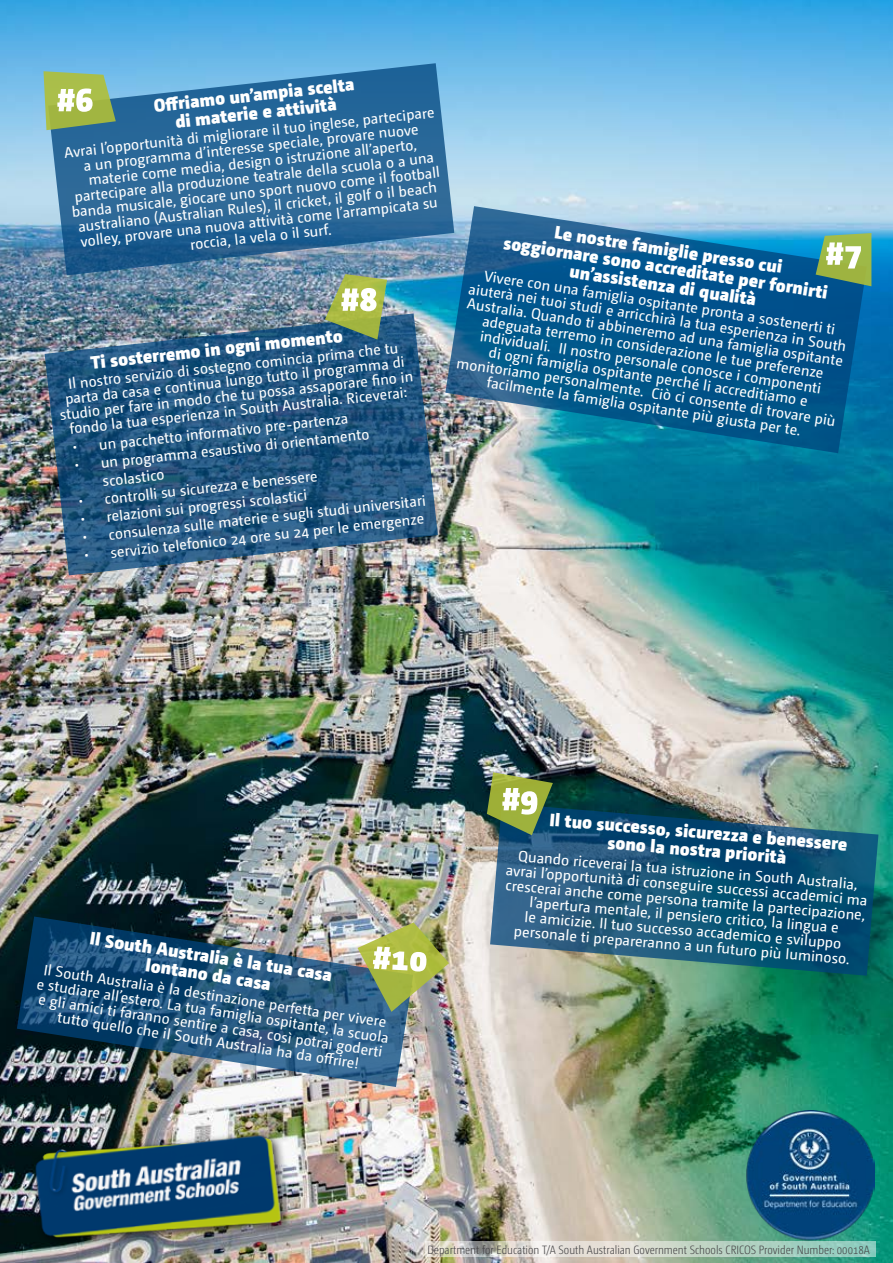
<style>
.page{position:relative;width:893px;height:1263px;background:#fff}
.page>*{position:absolute;margin:0;border:0;box-sizing:border-box;transform-origin:0 0}
.t1{font:900 18px/18px "Camingo Dos Pro";color:#fff;text-align:center}
.t2{font:15px/15px "Camingo Dos Pro";color:#fff;text-align:center}
.t3{font:300 12px "Camingo Dos Pro Cd";color:#464547}
</style>
<div class="page">
<img style="left:0;top:0;width:893px;height:1263px">
<svg style="left:425px;top:1240px;width:450px;height:16px;background:#c3d1c6"></svg>
<img style="left:745px;top:1111px;width:130px;height:132px">
<svg style="left:48px;top:63px;width:406px;height:212px;background:#3773a1"></svg>
<svg style="left:43px;top:71px;width:73px;height:59px;background:#a1bc78"></svg>
<svg style="left:445px;top:206px;width:422px;height:247px;background:#1e6c9a"></svg>
<img style="left:45px;top:313px;width:393px;height:262px">
<svg style="left:490px;top:803px;width:388px;height:173px;background:#28607a"></svg>
<img style="left:17px;top:916px;width:396px;height:171px">
<img style="left:32px;top:1126px;width:294px;height:130px">
<svg style="left:816px;top:233px;width:55px;height:53px;background:#92b577"></svg>
<img style="left:325px;top:274px;width:62px;height:66px">
<img style="left:487px;top:772px;width:66px;height:63px">
<img style="left:358px;top:922px;width:91px;height:90px">
<p class="t1" style="left:153px;top:96px;width:203px;rotate:-6deg">Off riamo un’ampia scelta di materie e attività</p>
<p class="t2" style="left:63px;top:144px;width:374px;rotate:-6deg">Avrai l’opportunità di migliorare il tuo inglese, partecipare a un programma d’interesse speciale, provare nuove materie come media, design o istruzione all’aperto, partecipare alla produzione teatrale della scuola o a una banda musicale, giocare uno sport nuovo come il football australiano (Australian Rules), il cricket, il golf o il beach volley, provare una nuova attività come l’arrampicata su roccia, la vela o il surf.</p>
<p class="t1" style="left:90px;top:353px;width:255px;rotate:-6deg">Ti sosterremo in ogni momento</p>
<p class="t2" style="left:56px;top:377px;width:357px;rotate:-6deg">Il nostro servizio di sostegno comincia prima che tu parta da casa e continua lungo tutto il programma di studio per fare in modo che tu possa assaporare fi no in fondo la tua esperienza in South Australia. Riceverai:</p>
<p class="t2" style="left:71px;top:440px;width:279px;rotate:-6deg">• un pacchetto informativo pre-partenza</p>
<p class="t2" style="left:100px;top:453px;width:271px;line-height:18.5px;text-align:left;text-indent:-27px;rotate:-6deg">• un programma esaustivo di orientamento scolastico</p>
<p class="t2" style="left:77px;top:494px;width:242px;rotate:-6deg">• controlli su sicurezza e benessere</p>
<p class="t2" style="left:79px;top:512px;width:230px;rotate:-6deg">• relazioni sui progressi scolastici</p>
<p class="t2" style="left:81px;top:529px;width:348px;rotate:-6deg">• consulenza sulle materie e sugli studi universitari</p>
<p class="t2" style="left:83px;top:547px;width:344px;rotate:-6deg">• servizio telefonico 24 ore su 24 per le emergenze</p>
<p class="t1" style="left:508px;top:215px;width:329px;rotate:9deg">Le nostre famiglie presso cui soggiornare sono accreditate per fornirti</p>
<p class="t1" style="left:571px;top:261px;width:190px;rotate:9deg">un’assistenza di qualità</p>
<p class="t2" style="left:486px;top:267px;width:356px;rotate:9deg">Vivere con una famiglia ospitante pronta a sostenerti ti</p>
<p class="t2" style="left:470px;top:280px;width:385px;rotate:9deg">aiuterà nei tuoi studi e arricchirà la tua esperienza in South Australia. Quando ti abbineremo ad una famiglia ospitante adeguata terremo in considerazione le tue preferenze individuali. Il nostro personale conosce i componenti<br>di ogni famiglia ospitante perché li accreditiamo e monitoriamo personalmente. Ciò ci consente di trovare più facilmente la famiglia ospitante più giusta per te.</p>
<p class="t1" style="left:92px;top:928px;width:246px;rotate:9deg">Il South Australia è la tua casa lontano da casa</p>
<p class="t2" style="left:41px;top:960px;width:358px;rotate:9deg">Il South Australia è la destinazione perfetta per vivere e studiare all’estero. La tua famiglia ospitante, la scuola e gli amici ti faranno sentire a casa, così potrai goderti tutto quello che il South Australia ha da off rire!</p>
<p class="t1" style="left:551px;top:809px;width:300px;rotate:5deg">Il tuo successo, sicurezza e benessere sono la nostra priorità</p>
<p class="t2" style="left:508px;top:847px;width:364px;rotate:5deg">Quando riceverai la tua istruzione in South Australia, avrai l’opportunità di conseguire successi accademici ma crescerai anche come persona tramite la partecipazione, l’apertura mentale, il pensiero critico, la lingua e<br>le amicizie. Il tuo successo accademico e sviluppo personale ti prepareranno a un futuro più luminoso.</p>
<p class="t3" style="left:427px;top:1242px;width:444px">Department for Education T/A South Australian Government Schools CRICOS Provider Number: 00018A</p>
</div>
